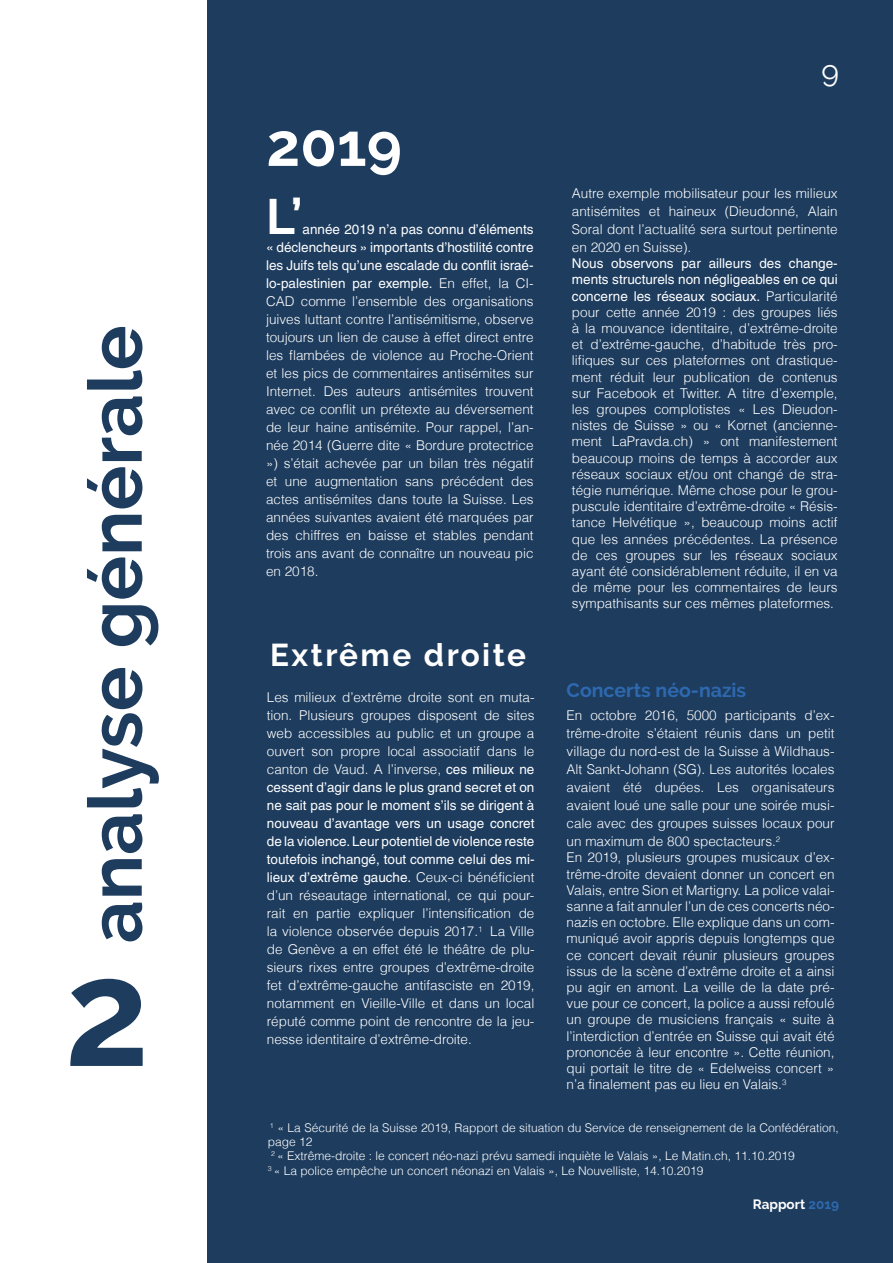
<style>
.page{position:relative;width:893px;height:1263px;background:#fff}
.page>*{position:absolute;margin:0;border:0;box-sizing:border-box;transform-origin:0 0}
.t1{font:700 150px "Raleway";color:#1d3c5e}
.t2{font:700 75px "Raleway";color:#1d3c5e}
.t3{font:700 60px "Raleway";color:#fff}
.t4{font:700 49.5px "Raleway";color:#fff}
.t5{font:700 31.5px "Raleway";letter-spacing:.08em;color:#fff}
.t6{font:30px "Raleway";color:#fff}
.t7{font:700 19.5px "Raleway";color:#2e69af}
.t8{font:300 13.5px/18px "Helvetica";color:#fff;text-align:justify}
.t9{font:700 13.5px "Raleway";color:#fff}
.t10{font:300 12px/14.4px "Helvetica";color:#fff}
.t11{font:300 7.8px "Helvetica";color:#fff}
.s1{font-weight:400}
.s2{color:#2e69af}
</style>
<div class="page">
<div style="left:207px;top:0;width:686px;height:1263px;background:#1d3c5e"></div>
<h2 class="t2" style="left:72px;top:943px;width:619px;rotate:-90deg">analyse générale</h2>
<h1 class="t1" style="left:65px;top:927px;width:86px">2</h1>
<h3 class="t3" style="left:266px;top:111px;width:137px">2019</h3>
<h3 class="t4" style="left:266px;top:188px;width:38px">L’</h3>
<p class="t8" style="left:266px;top:220px;width:269px;text-indent:37px"><span class="s1">année 2019 n’a pas connu d’éléments « déclencheurs » importants d’hostilité contre les Juifs tels qu’une escalade du conflit israé&shy;lo-palestinien par exemple.</span> En effet, la CI-CAD comme l’ensemble des organisations juives luttant contre l’antisémitisme, observe toujours un lien de cause à effet direct entre les flambées de violence au Proche-Orient et les pics de commentaires antisémites sur Internet. Des auteurs antisémites trouvent avec ce conflit un prétexte au déversement de leur haine antisémite. Pour rappel, l’an&shy;née 2014 (Guerre dite « Bordure protectrice ») s’était achevée par un bilan très négatif et une augmentation sans précédent des actes antisémites dans toute la Suisse. Les années suivantes avaient été marquées par des chiffres en baisse et stables pendant trois ans avant de connaître un nouveau pic en 2018.</p>
<h3 class="t5" style="left:270px;top:637px;width:257px">Extrême droite</h3>
<p class="t8" style="left:267px;top:688px;width:269px">Les milieux d’extrême droite sont en muta&shy;tion. Plusieurs groupes disposent de sites web accessibles au public et un groupe a ouvert son propre local associatif dans le canton de Vaud. A l’inverse, <span class="s1">ces milieux ne cessent d’agir dans le plus grand secret et on ne sait pas pour le moment s’ils se dirigent à nouveau d’avantage vers un usage concret de la violence. Leur potentiel de violence reste toutefois inchangé, tout comme celui des mi&shy;lieux d’extrême gauche.</span> Ceux-ci bénéficient d’un réseautage international, ce qui pour&shy;rait en partie expliquer l’intensification de la violence observée depuis 2017.<sup>1</sup> La Ville de Genève a en effet été le théâtre de plu&shy;sieurs rixes entre groupes d’extrême-droite fet d’extrême-gauche antifasciste en 2019, notamment en Vieille-Ville et dans un local réputé comme point de rencontre de la jeu&shy;nesse identitaire d’extrême-droite.</p>
<h3 class="t6" style="left:821px;top:54px;width:19px">9</h3>
<p class="t8" style="left:572px;top:184px;width:267px">Autre exemple mobilisateur pour les milieux antisémites et haineux (Dieudonné, Alain Soral dont l’actualité sera surtout pertinente en 2020 en Suisse).</p>
<p class="t8" style="left:572px;top:255px;width:267px;line-height:16.2px"><span class="s1">Nous observons par ailleurs des change&shy;ments structurels non négligeables en ce qui concerne les réseaux sociaux.</span> Particularité pour cette année 2019 : des groupes liés à la mouvance identitaire, d’extrême-droite et d’extrême-gauche, d’habitude très pro&shy;lifiques sur ces plateformes ont drastique&shy;ment réduit leur publication de contenus sur Facebook et Twitter. A titre d’exemple, les groupes complotistes « Les Dieudon&shy;nistes de Suisse » ou « Kornet (ancienne&shy;ment LaPravda.ch) » ont manifestement beaucoup moins de temps à accorder aux réseaux sociaux et/ou ont changé de stra&shy;tégie numérique. Même chose pour le grou&shy;puscule identitaire d’extrême-droite « Résis&shy;tance Helvétique », beaucoup moins actif que les années précédentes. La présence de ces groupes sur les réseaux sociaux ayant été considérablement réduite, il en va de même pour les commentaires de leurs sympathisants sur ces mêmes plateformes.</p>
<h3 class="t7" style="left:567px;top:679px;width:181px">Concerts néo-nazis</h3>
<p class="t8" style="left:567px;top:706px;width:269px">En octobre 2016, 5000 participants d’ex&shy;trême-droite s’étaient réunis dans un petit village du nord-est de la Suisse à Wildhaus-Alt Sankt-Johann (SG). Les autorités locales avaient été dupées. Les organisateurs avaient loué une salle pour une soirée musi&shy;cale avec des groupes suisses locaux pour un maximum de 800 spectacteurs.<sup>2</sup></p>
<p class="t8" style="left:567px;top:849px;width:269px;line-height:16.2px">En 2019, plusieurs groupes musicaux d’ex&shy;trême-droite devaient donner un concert en Valais, entre Sion et Martigny. La police valai&shy;sanne a fait annuler l’un de ces concerts néo&shy;nazis en octobre. Elle explique dans un com&shy;muniqué avoir appris depuis longtemps que ce concert devait réunir plusieurs groupes issus de la scène d’extrême droite et a ainsi pu agir en amont. La veille de la date pré&shy;vue pour ce concert, la police a aussi refoulé un groupe de musiciens français « suite à l’interdiction d’entrée en Suisse qui avait été prononcée à leur encontre ». Cette réunion, qui portait le titre de « Edelweiss concert » n’a finalement pas eu lieu en Valais.</p>
<p class="t11" style="left:782px;top:1077px;width:6px">3</p>
<p class="t10" style="left:268px;top:1120px;width:573px"><sup>1</sup> « La Sécurité de la Suisse 2019, Rapport de situation du Service de renseignement de la Confédération, page 12<br><sup>2</sup> « Extrême-droite : le concert néo-nazi prévu samedi inquiète le Valais », Le Matin.ch, 11.10.2019<br><sup>3</sup> « La police empêche un concert néonazi en Valais », Le Nouvelliste, 14.10.2019</p>
<p class="t9" style="left:753px;top:1196px;width:88px">Rapport <span class="s2">2019</span></p>
</div>
